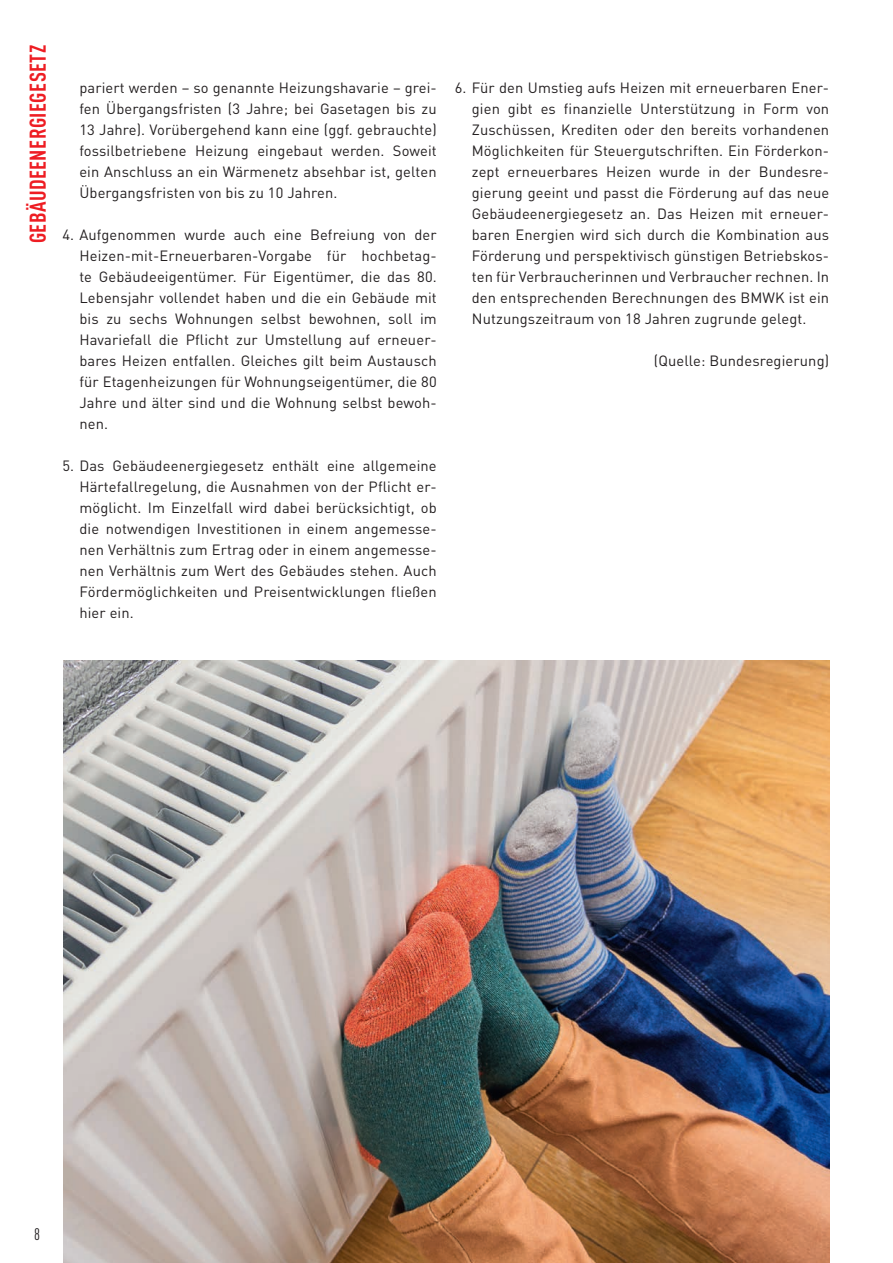
<style>
.page{position:relative;width:893px;height:1263px;background:#fff}
.page>*{position:absolute;margin:0;border:0;box-sizing:border-box;transform-origin:0 0}
.Überschriften{font:700 condensed 22.5px "DIN Pro";letter-spacing:.02em;color:#ee1d23}
.t1{font:condensed 16.5px "DIN Pro";color:#231f20}
.Grundtext{font:14.7px/21px "DIN Pro";letter-spacing:.01em;color:#231f20;text-align:justify}
</style>
<div class="page">
<img style="left:63px;top:660px;width:766px;height:603px">
<p class="Überschriften" style="left:21px;top:243px;width:200px;rotate:-90deg">GEBÄUDEENERGIEGESETZ</p>
<p class="Grundtext" style="left:79px;top:76px;width:359px">pariert werden – so genannte Heizungshavarie – grei&shy;fen Übergangsfristen (3 Jahre; bei Gasetagen bis zu 13 Jahre). Vorübergehend kann eine (ggf. gebrauchte) fossilbetriebene Heizung eingebaut werden. Soweit ein Anschluss an ein Wärmenetz absehbar ist, gelten Übergangsfristen von bis zu 10 Jahren.</p>
<p class="Grundtext" style="left:79px;top:223px;width:359px;text-indent:-17px">4. Aufgenommen wurde auch eine Befreiung von der Heizen-mit-Erneuerbaren-Vorgabe für hochbetag&shy;te Gebäudeeigentümer. Für Eigentümer, die das 80.<br>Lebensjahr vollendet haben und die ein Gebäude mit bis zu sechs Wohnungen selbst bewohnen, soll im Havariefall die Pflicht zur Umstellung auf erneuer&shy;bares Heizen entfallen. Gleiches gilt beim Austausch für Etagenheizungen für Wohnungseigentümer, die 80<br>Jahre und älter sind und die Wohnung selbst bewoh&shy;nen.</p>
<p class="Grundtext" style="left:79px;top:454px;width:359px;text-indent:-17px">5. Das Gebäudeenergiegesetz enthält eine allgemeine Härtefallregelung, die Ausnahmen von der Pflicht er&shy;möglicht. Im Einzelfall wird dabei berücksichtigt, ob die notwendigen Investitionen in einem angemesse&shy;nen Verhältnis zum Ertrag oder in einem angemesse&shy;nen Verhältnis zum Wert des Gebäudes stehen. Auch Fördermöglichkeiten und Preisentwicklungen fließen hier ein.</p>
<p class="Grundtext" style="left:472px;top:76px;width:359px;text-indent:-17px">6. Für den Umstieg aufs Heizen mit erneuerbaren Ener&shy;gien gibt es finanzielle Unterstützung in Form von Zuschüssen, Krediten oder den bereits vorhandenen Möglichkeiten für Steuergutschriften. Ein Förderkon&shy;zept erneuerbares Heizen wurde in der Bundesre&shy;gierung geeint und passt die Förderung auf das neue Gebäudeenergiegesetz an. Das Heizen mit erneuer&shy;baren Energien wird sich durch die Kombination aus Förderung und perspektivisch günstigen Betriebskos&shy;ten für Verbraucherinnen und Verbraucher rechnen. In den entsprechenden Berechnungen des BMWK ist ein Nutzungszeitraum von 18 Jahren zugrunde gelegt.</p>
<p class="Grundtext" style="left:654px;top:349px;width:177px">(Quelle: Bundesregierung)</p>
<p class="t1" style="left:34px;top:1222px;width:7px">8</p>
</div>
